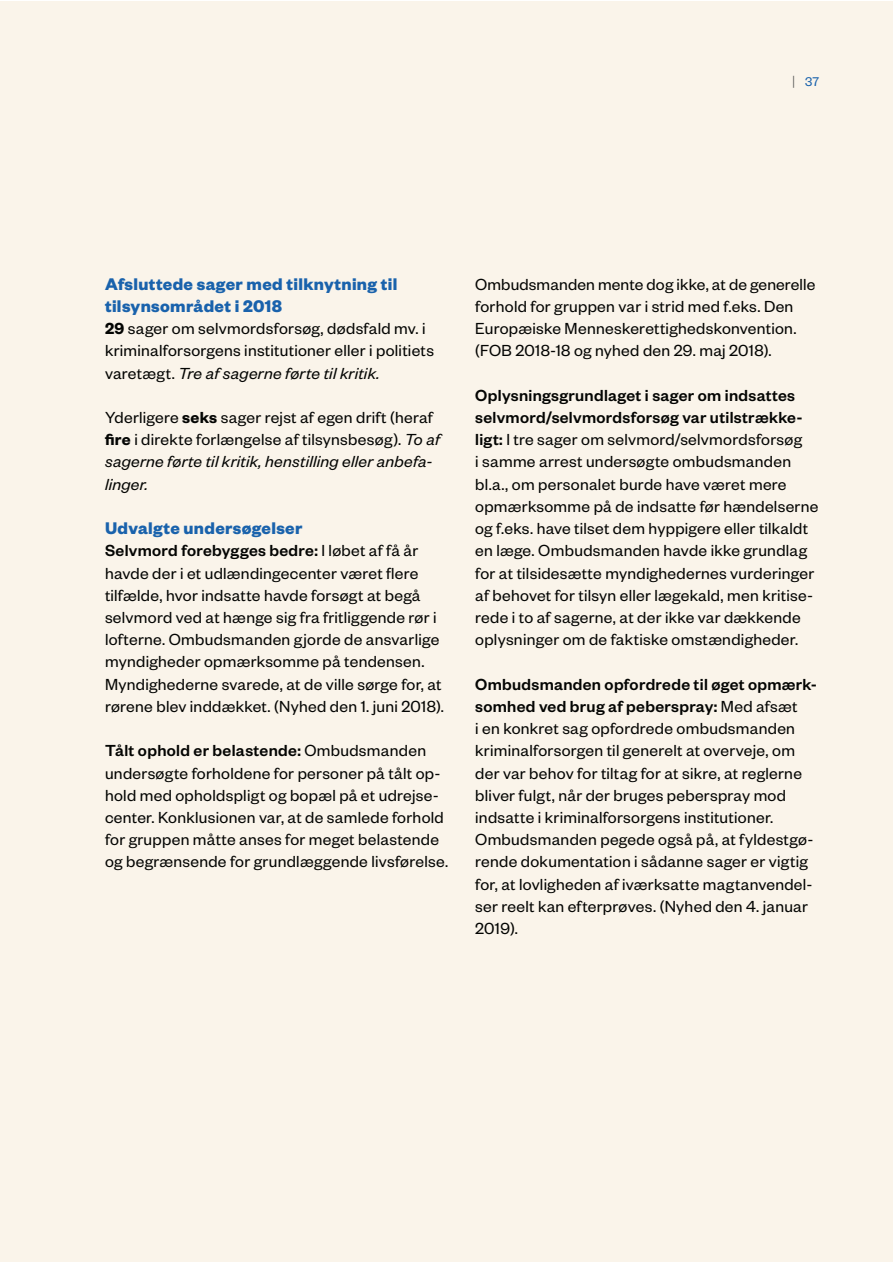
<style>
.page{position:relative;width:893px;height:1263px;background:#fff}
.page>*{position:absolute;margin:0;border:0;box-sizing:border-box;transform-origin:0 0}
.t1{font:18.45px/22.2px "Founders Grotesk Bold 2";letter-spacing:.015em;color:#1962ac}
.t2{font:17.55px/22.2px "Founders Grotesk Regular 3";letter-spacing:.02em;color:#040503}
.t3{font:17.55px/22.2px "Founders Grotesk Medium 2";letter-spacing:.02em;color:#040503}
.t4{font:italic 17.55px/22.2px "Founders Grotesk";letter-spacing:.015em;color:#040503}
.t5{font:13.95px "Founders Grotesk Regular 3";color:#1962ac}
.s1{font-family:"Publico Headline Bold 3";color:#484848}
.s2{font-family:"Founders Grotesk";font-weight:600}
.s3{font-family:"Founders Grotesk Regular 3";font-style:normal}
.s4{font-family:"Founders Grotesk";font-style:italic}
.s5{font-family:"Founders Grotesk Regular 3"}
.s6{font-family:"Founders Grotesk Medium 2"}
</style>
<div class="page">
<div style="left:0;top:1px;width:893px;height:1260px;background:#faf4ea"></div>
<p class="t5" style="left:792px;top:77px;width:29px"><span class="s1">|</span> 37</p>
<p class="t1" style="left:105px;top:274px;width:294px">Afsluttede sager med tilknytning til tilsynsområdet i 2018</p>
<p class="t2" style="left:105px;top:319px;width:330px"><span class="s2">29</span> sager om selvmordsforsøg, dødsfald mv. i kriminalforsorgens institutioner eller i politiets</p>
<p class="t4" style="left:105px;top:363px;width:276px"><span class="s3">varetægt.</span> Tre af sagerne førte til kritik.</p>
<p class="t2" style="left:105px;top:408px;width:336px">Yderligere <span class="s2">seks</span> sager rejst af egen drift (heraf <span class="s2">fire</span> i direkte forlængelse af tilsynsbesøg). <span class="s4">To af</span></p>
<p class="t4" style="left:105px;top:452px;width:329px">sagerne førte til kritik, henstilling eller anbefa&shy;linger.</p>
<p class="t1" style="left:105px;top:518px;width:199px">Udvalgte undersøgelser</p>
<p class="t3" style="left:105px;top:541px;width:315px">Selvmord forebygges bedre: <span class="s5">I løbet af få år</span></p>
<p class="t2" style="left:105px;top:563px;width:340px">havde der i et udlændingecenter været flere tilfælde, hvor indsatte havde forsøgt at begå selvmord ved at hænge sig fra fritliggende rør i lofterne. Ombudsmanden gjorde de ansvarlige myndigheder opmærksomme på tendensen.<br>Myndighederne svarede, at de ville sørge for, at rørene blev inddækket. (Nyhed den 1. juni 2018).</p>
<p class="t3" style="left:105px;top:741px;width:323px">Tålt ophold er belastende: <span class="s5">Ombudsmanden</span></p>
<p class="t2" style="left:105px;top:763px;width:345px">undersøgte forholdene for personer på tålt op&shy;hold med opholdspligt og bopæl på et udrejse&shy;center. Konklusionen var, at de samlede forhold for gruppen måtte anses for meget belastende og begrænsende for grundlæggende livsførelse.</p>
<p class="t2" style="left:475px;top:274px;width:342px">Ombudsmanden mente dog ikke, at de generelle forhold for gruppen var i strid med f.eks. Den Europæiske Menneskerettighedskonvention. (FOB 2018-18 og nyhed den 29. maj 2018).</p>
<p class="t3" style="left:475px;top:385px;width:329px">Oplysningsgrundlaget i sager om indsattes selvmord/selvmordsforsøg var utilstrække-</p>
<p class="t2" style="left:475px;top:430px;width:345px"><span class="s6">ligt:</span> I tre sager om selvmord/selvmordsforsøg<br>i samme arrest undersøgte ombudsmanden bl.a., om personalet burde have været mere opmærksomme på de indsatte før hændelserne og f.eks. have tilset dem hyppigere eller tilkaldt en læge. Ombudsmanden havde ikke grundlag for at tilsidesætte myndighedernes vurderinger af behovet for tilsyn eller lægekald, men kritise&shy;rede i to af sagerne, at der ikke var dækkende oplysninger om de faktiske omstændigheder.</p>
<p class="t3" style="left:475px;top:674px;width:343px">Ombudsmanden opfordrede til øget opmærk&shy;somhed ved brug af peberspray: <span class="s5">Med afsæt</span></p>
<p class="t2" style="left:475px;top:719px;width:340px">i en konkret sag opfordrede ombudsmanden kriminalforsorgen til generelt at overveje, om der var behov for tiltag for at sikre, at reglerne bliver fulgt, når der bruges peberspray mod indsatte i kriminalforsorgens institutioner.<br>Ombudsmanden pegede også på, at fyldestgø&shy;rende dokumentation i sådanne sager er vigtig for, at lovligheden af iværksatte magtanvendel&shy;ser reelt kan efterprøves. (Nyhed den 4. januar 2019).</p>
</div>
